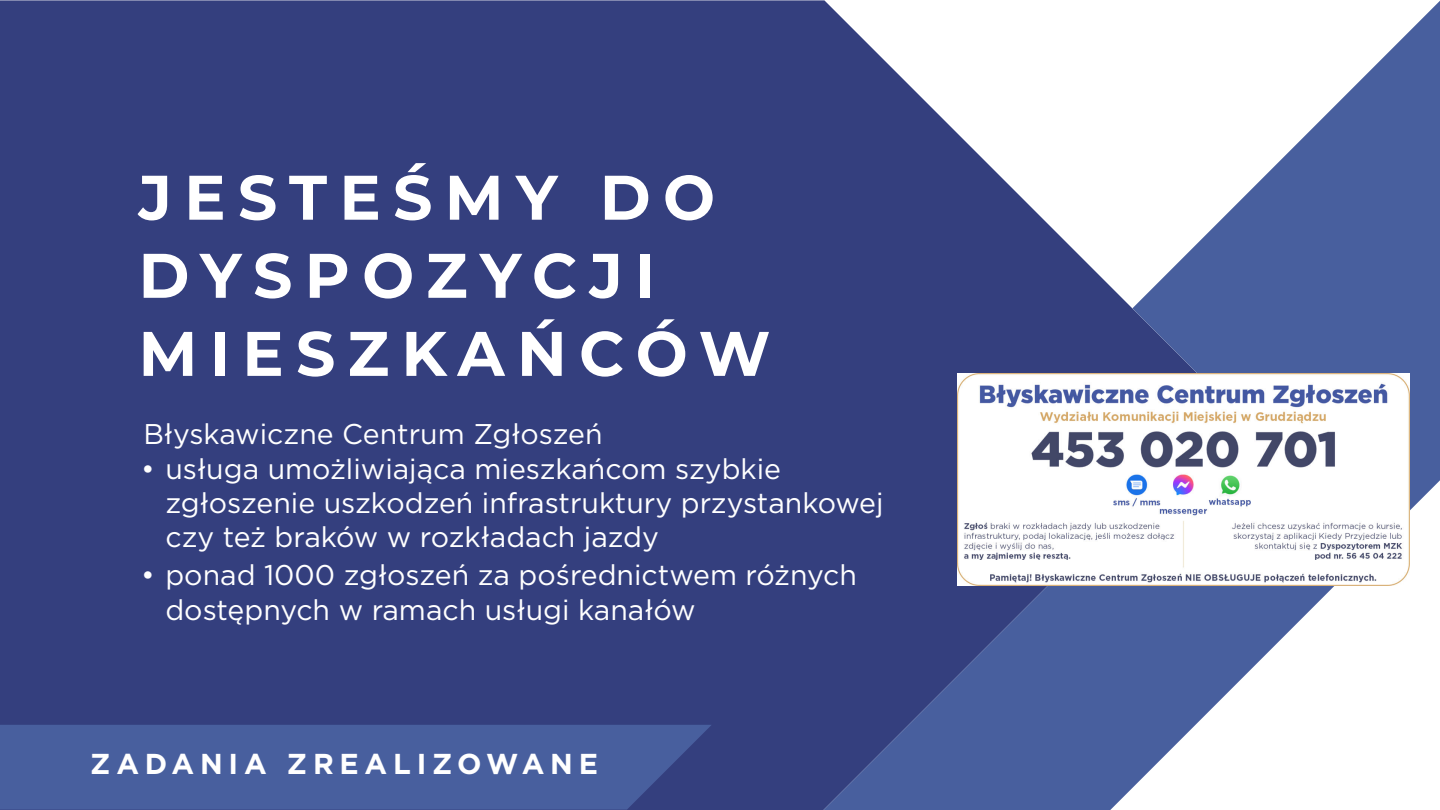
<style>
.page{position:relative;width:1440px;height:810px;background:#fff}
.page>*{position:absolute;margin:0;border:0;box-sizing:border-box;transform-origin:0 0}
.t1{font:700 62.85px/78.1px "Montserrat";letter-spacing:.2em;color:#fff}
.t2{font:700 28.8px "Gotham";letter-spacing:.2em;color:#fff}
.t3{font:28.5px/34.2px "Gotham";color:#fff}
</style>
<div class="page">
<div style="left:0;top:0;width:825px;height:810px;background:#343f7e"></div>
<svg style="left:823px;top:1px;width:617px;height:809px"></svg>
<svg style="left:0;top:725px;width:712px;height:85px;fill:#485f9e"></svg>
<img style="left:957px;top:374px;width:453px;height:212px">
<h1 class="t1" style="left:139px;top:159px;width:633px">JESTEŚMY DO<br>DYSPOZYCJI<br>MIESZKAŃCÓW</h1>
<p class="t3" style="left:143px;top:417px;width:461px">Błyskawiczne Centrum Zgłoszeń</p>
<p class="t3" style="left:165px;top:452px;width:720px;text-indent:-24px">• usługa umożliwiająca mieszkańcom szybkie zgłoszenie uszkodzeń infrastruktury przystankowej czy też braków w rozkładach jazdy</p>
<p class="t3" style="left:165px;top:557px;width:693px;line-height:35.2px;text-indent:-24px">• ponad 1000 zgłoszeń za pośrednictwem różnych dostępnych w ramach usługi kanałów</p>
<p class="t2" style="left:90px;top:751px;width:509px">ZADANIA ZREALIZOWANE</p>
</div>
